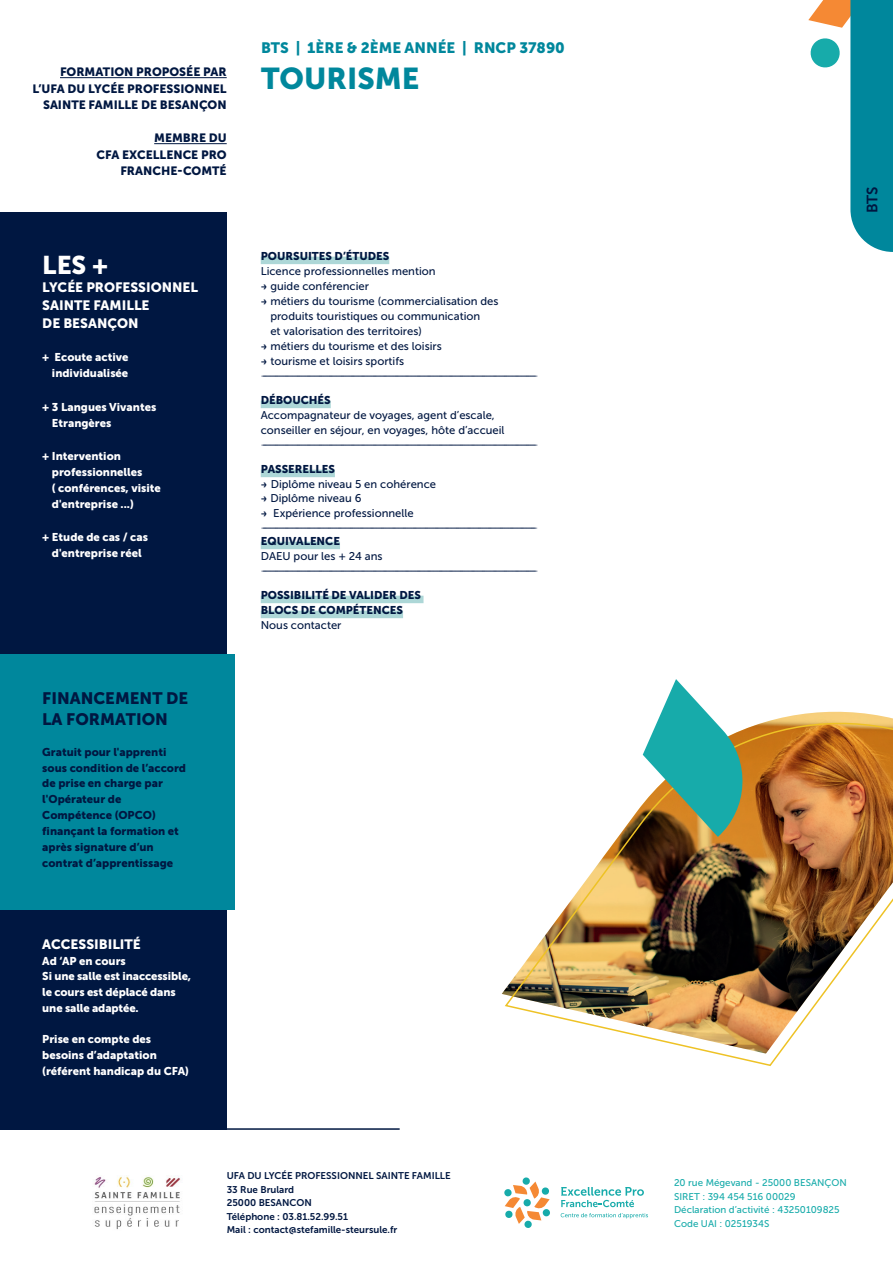
<style>
.page{position:relative;width:893px;height:1263px;background:#fff}
.page>*{position:absolute;margin:0;border:0;box-sizing:border-box;transform-origin:0 0}
.t1{font:30px "Museo Sans 900";color:#00879c}
.t2{font:25.5px "Museo Sans 900";color:#fff}
.t3{font:16.5px/21px "Museo Sans 900";color:#001741}
.t4{font:15px "Museo Sans 900";color:#00879c}
.t5{font:15px "Museo Sans 700";color:#001741}
.t6{font:13.5px/18px "Museo Sans 900";color:#fff}
.t7{font:12px/16.5px "Museo Sans 900";color:#001741;text-align:right}
.t8{font:11.25px "Museo Sans 100";color:#001741}
.t9{font:11.25px/15px "Museo Sans 500";color:#001741}
.t10{font:11.25px/15.8px "Museo Sans 900";color:#fff}
.t11{font:11.25px/15.9px "Museo Sans 900";color:#001741}
.t12{font:9.75px/13.5px "Museo Sans 700";color:#001741}
.t13{font:9.75px/13.5px "Museo Sans 500";color:#17abaa}
.s1{font-family:"Montserrat";font-weight:600}
</style>
<div class="page">
<svg style="left:561px;top:1213px;width:87px;height:5px"></svg>
<svg style="left:561px;top:1187px;width:83px;height:20px"></svg>
<svg style="left:504px;top:1177px;width:46px;height:51px"></svg>
<img style="left:504px;top:711px;width:389px;height:356px">
<svg style="left:643px;top:679px;width:108px;height:158px"></svg>
<div style="left:0;top:212px;width:227px;height:918px;background:#001741"></div>
<hr style="left:60px;top:77px;width:167px;height:1px;background:#001741">
<hr style="left:154px;top:143px;width:73px;height:1px;background:#001741">
<div style="left:0;top:655px;width:235px;height:255px;background:#00879c"></div>
<hr style="left:0;top:1128px;width:400px;height:2px;background:#001741">
<div style="left:261px;top:257px;width:128px;height:7px;background:#add7d7"></div>
<div style="left:261px;top:401px;width:70px;height:7px;background:#add7d7"></div>
<div style="left:261px;top:470px;width:74px;height:7px;background:#add7d7"></div>
<div style="left:261px;top:542px;width:79px;height:7px;background:#add7d7"></div>
<div style="left:261px;top:596px;width:162px;height:7px;background:#add7d7"></div>
<div style="left:261px;top:611px;width:142px;height:7px;background:#add7d7"></div>
<svg style="left:808px;top:0;width:85px;height:252px"></svg>
<img style="left:94px;top:1176px;width:87px;height:54px">
<p class="t7" style="left:33px;top:64px;width:196px">FORMATION PROPOSÉE PAR<br>L’UFA DU LYCÉE PROFESSIONNEL<br>SAINTE FAMILLE DE BESANÇON</p>
<p class="t7" style="left:96px;top:130px;width:132px">MEMBRE DU<br>CFA EXCELLENCE PRO<br>FRANCHE-COMTÉ</p>
<h2 class="t2" style="left:42px;top:251px;width:67px">LES +</h2>
<p class="t6" style="left:42px;top:278px;width:157px">LYCÉE PROFESSIONNEL<br>SAINTE FAMILLE<br>DE BESANÇON</p>
<p class="t10" style="left:42px;top:349px;width:88px;text-align:right">+ Ecoute active individualisée</p>
<p class="t10" style="left:52px;top:399px;width:106px;text-indent:-10px">+ 3 Langues Vivantes<br>Etrangères</p>
<p class="t10" style="left:52px;top:448px;width:110px;text-indent:-10px">+ Intervention professionnelles<br>( conférences, visite d'entreprise ...)</p>
<p class="t10" style="left:42px;top:529px;width:107px;text-align:center">+ Etude de cas / cas d'entreprise réel</p>
<h3 class="t3" style="left:42px;top:688px;width:148px">FINANCEMENT DE<br>LA FORMATION</h3>
<p class="t11" style="left:42px;top:744px;width:145px">Gratuit pour l'apprenti sous condition de l’accord de prise en charge par l'Opérateur de<br>Compétence (OPCO) finançant la formation et après signature d’un contrat d’apprentissage</p>
<p class="t6" style="left:42px;top:935px;width:100px">ACCESSIBILITÉ</p>
<p class="t10" style="left:42px;top:953px;width:150px">Ad ‘AP en cours<br>Si une salle est inaccessible, le cours est déplacé dans une salle adaptée.</p>
<p class="t10" style="left:42px;top:1031px;width:148px">Prise en compte des besoins d’adaptation (référent handicap du CFA)</p>
<h3 class="t4" style="left:261px;top:39px;width:305px">BTS | 1ÈRE &amp; 2ÈME ANNÉE | RNCP 37890</h3>
<h1 class="t1" style="left:261px;top:62px;width:160px">TOURISME</h1>
<p class="t11" style="left:261px;top:248px;width:130px">POURSUITES D’ÉTUDES</p>
<p class="t9" style="left:261px;top:264px;width:176px">Licence professionnelles mention</p>
<p class="t9" style="left:261px;top:279px;width:110px"><span class="s1">→</span> guide conférencier</p>
<p class="t9" style="left:270px;top:294px;width:230px;text-indent:-10px"><span class="s1">→</span> métiers du tourisme (commercialisation des produits touristiques ou communication<br>et valorisation des territoires)</p>
<p class="t9" style="left:261px;top:339px;width:183px"><span class="s1">→</span> métiers du tourisme et des loisirs</p>
<p class="t9" style="left:261px;top:354px;width:145px"><span class="s1">→</span> tourisme et loisirs sportifs</p>
<p class="t8" style="left:261px;top:371px;width:279px">-------------------------------------------------------------------------------------------------------------------------------------------------------------------------------------------------------------------</p>
<p class="t11" style="left:261px;top:392px;width:72px">DÉBOUCHÉS</p>
<p class="t9" style="left:261px;top:408px;width:245px">Accompagnateur de voyages, agent d’escale, conseiller en séjour, en voyages, hôte d’accueil</p>
<p class="t8" style="left:261px;top:439px;width:279px">-------------------------------------------------------------------------------------------------------------------------------------------------------------------------------------------------------------------</p>
<p class="t11" style="left:261px;top:461px;width:76px">PASSERELLES</p>
<p class="t9" style="left:261px;top:477px;width:177px"><span class="s1">→</span> Diplôme niveau 5 en cohérence</p>
<p class="t9" style="left:261px;top:490px;width:102px"><span class="s1">→</span> Diplôme niveau 6</p>
<p class="t9" style="left:261px;top:505px;width:154px"><span class="s1">→</span> Expérience professionnelle</p>
<p class="t8" style="left:261px;top:522px;width:255px">-- -------------------------------------------------------- -------------------------------------------------------- --------------------------------------------------------</p>
<p class="t8" style="left:532px;top:522px;width:7px">--</p>
<p class="t11" style="left:261px;top:533px;width:81px">EQUIVALENCE</p>
<p class="t9" style="left:261px;top:549px;width:123px">DAEU pour les + 24 ans</p>
<p class="t8" style="left:261px;top:565px;width:279px">-------------------------------------------------------------------------------------------------------------------------------------------------------------------------------------------------------------------</p>
<p class="t11" style="left:261px;top:588px;width:162px;line-height:15px">POSSIBILITÉ DE VALIDER DES<br>BLOCS DE COMPÉTENCES</p>
<p class="t9" style="left:261px;top:618px;width:82px">Nous contacter</p>
<p class="t12" style="left:227px;top:1169px;width:226px">UFA DU LYCÉE PROFESSIONNEL SAINTE FAMILLE<br>33 Rue Brulard<br>25000 BESANCON<br>Téléphone : 03.81.52.99.51<br>Mail : contact@stefamille-steursule.fr</p>
<h3 class="t5" style="left:864px;top:213px;width:28px;rotate:-90deg">BTS</h3>
<p class="t13" style="left:674px;top:1176px;width:174px">20 rue Mégevand - 25000 BESANÇON<br>SIRET : 394 454 516 00029<br>Déclaration d’activité : 43250109825<br>Code UAI : 0251934S</p>
</div>
